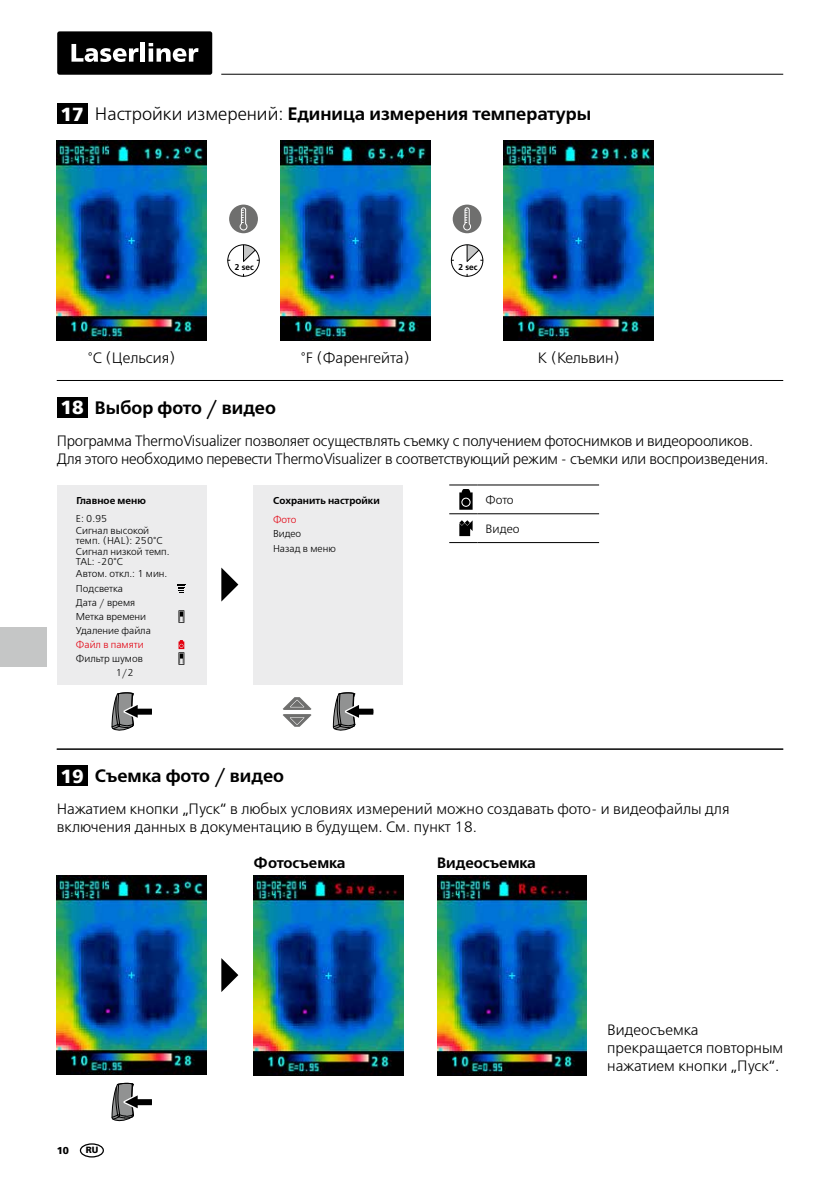
<style>
.page{position:relative;width:840px;height:1191px;background:#fff}
.page>*{position:absolute;margin:0;border:0;box-sizing:border-box;transform-origin:0 0}
.t1{font:900 19px "Frutiger LT Com";color:#fff}
.t2{font:600 18px "Free Set";color:#000}
.t3{font:300 15px/18px "Free Set";letter-spacing:-.015em;color:#000}
.t4{font:600 15px "Free Set";color:#000}
.t5{font:300 12px "Free Set";color:#000}
.t6{font:300 10px/14.2px "Free Set";color:#000}
.t7{font:600 10px "Free Set";color:#000}
.t8{font:300 10px "Free Set";color:#e3000f}
.t9{font:900 10px "Frutiger LT Com";color:#000}
.t10{font:900 9px "Frutiger LT Com";color:#000}
.t11{font:700 8.4px "Frutiger LT Com";color:#000}
.s1{font-weight:300}
</style>
<div class="page">
<hr style="left:221px;top:74px;width:561px;height:1px;background:#000">
<div style="left:57px;top:31px;width:155px;height:44px;background:#000;border-radius:2px"></div>
<svg style="left:71px;top:44px;width:67px;height:18px"></svg>
<hr style="left:141px;top:43px;width:4px;height:19px;background:#fff">
<svg style="left:148px;top:43px;width:50px;height:19px"></svg>
<div style="left:80px;top:1143px;width:24px;height:14px;border:1px solid #000;border-radius:50%"></div>
<div style="left:57px;top:765px;width:30px;height:21px;background:#000"></div>
<div style="left:57px;top:485px;width:149px;height:199px;background:#ececed"></div>
<svg style="left:112px;top:692px;width:40px;height:39px"></svg>
<svg style="left:221px;top:567px;width:17px;height:34px"></svg>
<div style="left:253px;top:485px;width:150px;height:199px;background:#ececed"></div>
<svg style="left:333px;top:692px;width:40px;height:39px"></svg>
<svg style="left:283px;top:697px;width:28px;height:30px"></svg>
<div style="left:57px;top:397px;width:30px;height:20px;background:#000"></div>
<svg style="left:459px;top:520px;width:13px;height:16px"></svg>
<hr style="left:57px;top:748px;width:725px;height:1px;background:#000">
<img style="left:57px;top:875px;width:149px;height:200px">
<svg style="left:112px;top:1082px;width:40px;height:39px"></svg>
<svg style="left:221px;top:958px;width:17px;height:34px"></svg>
<img style="left:253px;top:875px;width:150px;height:200px">
<img style="left:437px;top:875px;width:149px;height:200px">
<hr style="left:57px;top:380px;width:725px;height:1px;background:#000">
<div style="left:57px;top:103px;width:30px;height:21px;background:#000"></div>
<img style="left:57px;top:141px;width:149px;height:199px">
<img style="left:280px;top:141px;width:150px;height:199px">
<img style="left:503px;top:141px;width:150px;height:199px">
<div style="left:229px;top:204px;width:29px;height:29px;background:#6f6f6e;border-radius:50%"></div>
<svg style="left:239px;top:207px;width:9px;height:24px"></svg>
<div style="left:227px;top:244px;width:32px;height:33px;border:1px solid #000;border-radius:50%"></div>
<svg style="left:243px;top:245px;width:16px;height:17px"></svg>
<div style="left:452px;top:204px;width:29px;height:29px;background:#6f6f6e;border-radius:50%"></div>
<svg style="left:463px;top:207px;width:8px;height:24px"></svg>
<div style="left:450px;top:244px;width:33px;height:33px;border:1px solid #000;border-radius:50%"></div>
<svg style="left:466px;top:245px;width:17px;height:17px"></svg>
<div style="left:0;top:627px;width:46px;height:39px;background:#c5c6c6"></div>
<svg style="left:177px;top:584px;width:8px;height:9px"></svg>
<svg style="left:178px;top:610px;width:6px;height:13px"></svg>
<svg style="left:179px;top:611px;width:4px;height:10px"></svg>
<svg style="left:178px;top:640px;width:6px;height:23px"></svg>
<hr style="left:477px;top:484px;width:121px;height:1px;background:#000">
<svg style="left:449px;top:484px;width:28px;height:30px"></svg>
<hr style="left:477px;top:513px;width:121px;height:1px;background:#000">
<svg style="left:449px;top:542px;width:28px;height:1px"></svg>
<hr style="left:477px;top:542px;width:121px;height:1px;background:#000">
<p class="t1" style="left:60px;top:103px;width:25px">17</p>
<p class="t2" style="left:95px;top:103px;width:497px"><span class="s1">Настройки измерений:</span> Единица измерения температуры</p>
<p class="t11" style="left:235px;top:262px;width:21px">2 sec</p>
<p class="t11" style="left:458px;top:262px;width:21px">2 sec</p>
<p class="t3" style="left:88px;top:349px;width:89px">°C (Цельсия)</p>
<p class="t3" style="left:300px;top:349px;width:111px">°F (Фаренгейта)</p>
<p class="t3" style="left:537px;top:349px;width:84px">K (Кельвин)</p>
<p class="t2" style="left:95px;top:396px;width:182px">Выбор фото / видео</p>
<p class="t3" style="left:57px;top:432px;width:713px">Программа ThermoVisualizer позволяет осуществлять съемку с получением фотоснимков и видеорооликов.<br>Для этого необходимо перевести ThermoVisualizer в соответствующий режим - съемки или воспроизведения.</p>
<p class="t5" style="left:485px;top:493px;width:30px">Фото</p>
<p class="t5" style="left:485px;top:521px;width:35px">Видео</p>
<p class="t1" style="left:60px;top:396px;width:25px">18</p>
<p class="t7" style="left:273px;top:495px;width:108px">Сохранить настройки</p>
<p class="t8" style="left:273px;top:513px;width:25px">Фото</p>
<p class="t6" style="left:273px;top:526px;width:64px">Видео<br>Назад в меню</p>
<p class="t7" style="left:77px;top:495px;width:71px">Главное меню</p>
<p class="t6" style="left:76px;top:513px;width:75px;line-height:12.2px">E: 0.95<br>Сигнал высокой</p>
<p class="t6" style="left:76px;top:536px;width:95px;line-height:10.2px">темп. (HAL): 250°C<br>Сигнал низкой темп.<br>TAL: -20°C</p>
<p class="t6" style="left:76px;top:567px;width:93px">Автом. откл.: 1 мин.<br>Подсветка<br>Дата / время<br>Метка времени<br>Удаление файла</p>
<p class="t8" style="left:76px;top:639px;width:69px">Файл в памяти</p>
<p class="t6" style="left:116px;top:652px;width:29px;text-indent:-40px">Фильтр шумов<br>1/2</p>
<p class="t2" style="left:95px;top:765px;width:191px">Съемка фото / видео</p>
<p class="t3" style="left:57px;top:800px;width:674px">Нажатием кнопки „Пуск“ в любых условиях измерений можно создавать фото- и видеофайлы для включения данных в документацию в будущем. См. пункт 18.</p>
<p class="t4" style="left:253px;top:853px;width:93px">Фотосъемка</p>
<p class="t4" style="left:437px;top:853px;width:100px">Видеосъемка</p>
<p class="t1" style="left:60px;top:764px;width:25px">19</p>
<p class="t9" style="left:57px;top:1144px;width:14px">10</p>
<p class="t10" style="left:86px;top:1144px;width:14px">RU</p>
<p class="t3" style="left:607px;top:1021px;width:177px">Видеосъемка прекращается повторным нажатием кнопки „Пуск“.</p>
</div>
